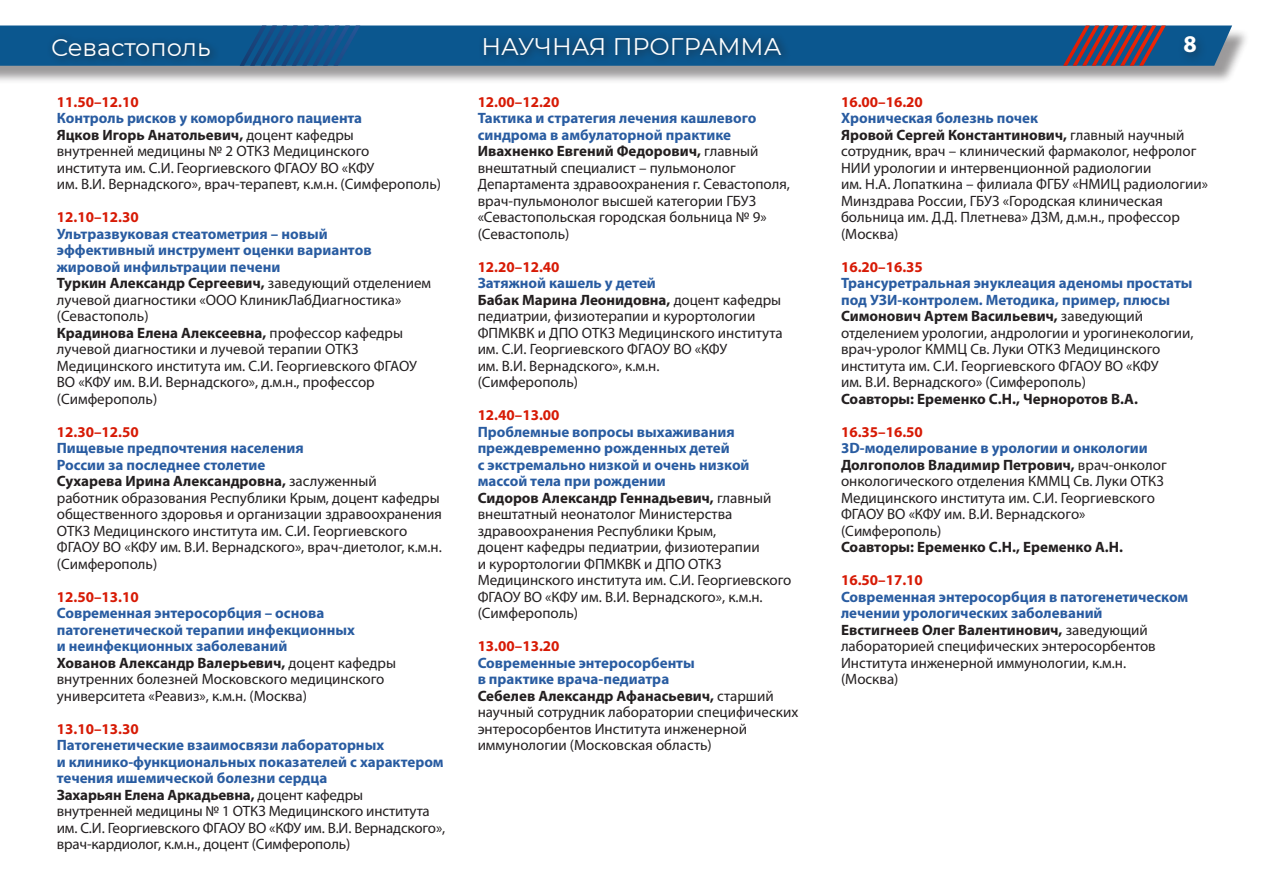
<style>
.page{position:relative;width:1263px;height:893px;background:#fff}
.page>*{position:absolute;margin:0;border:0;box-sizing:border-box;transform-origin:0 0}
.t1{font:24px "Montserrat";color:#fff}
.t2{font:700 24px "Myriad Pro";color:#fff}
.t3{font:15px/16.5px "Myriad Pro";color:#231f20}
.t4{font:700 15px/16.5px "Myriad Pro";color:#295ca1}
.t5{font:700 15px "Myriad Pro";color:#d71a05}
.t6{font:700 15px "Myriad Pro";color:#231f20}
.s1{font-weight:700;color:#295ca1}
.s2{font-weight:700}
.s3{color:#231f20}
.s4{font-weight:400;color:#231f20}
</style>
<div class="page">
<div style="left:0;top:28px;width:1250px;height:56px;background:#231f20;opacity:.45"></div>
<div style="left:0;top:26px;width:1232px;height:40px;background:#0b578f"></div>
<svg style="left:240px;top:26px;width:120px;height:40px;background:#12518a"></svg>
<div style="left:478px;top:31px;width:313px;height:33px;background:#231f20;opacity:.75"></div>
<div style="left:1177px;top:30px;width:31px;height:36px;background:#231f20;opacity:.45"></div>
<svg style="left:1063px;top:26px;width:103px;height:40px;background:#57445e"></svg>
<div style="left:47px;top:33px;width:173px;height:33px;background:#231f20;opacity:.75"></div>
<h1 class="t1" style="left:51px;top:31px;width:161px">Севастополь</h1>
<h1 class="t1" style="left:481px;top:29px;width:302px">НАУЧНАЯ ПРОГРАММА</h1>
<h1 class="t2" style="left:1183px;top:28px;width:15px">8</h1>
<p class="t5" style="left:57px;top:92px;width:83px">11.50–12.10</p>
<p class="t3" style="left:57px;top:110px;width:386px"><span class="s1">Контроль рисков у коморбидного пациента<br></span><span class="s2">Яцков Игорь Анатольевич,</span> доцент кафедры<br>внутренней медицины № 2 ОТКЗ Медицинского<br>института им. С.И. Георгиевского ФГАОУ ВО «КФУ<br>им. В.И. Вернадского», врач-терапевт, к.м.н. (Симферополь)</p>
<p class="t5" style="left:57px;top:208px;width:83px">12.10–12.30</p>
<p class="t3" style="left:57px;top:225px;width:376px"><span class="s1">Ультразвуковая стеатометрия – новый<br>эффективный инструмент оценки вариантов жировой инфильтрации печени<br></span><span class="s2">Туркин Александр Сергеевич,</span> заведующий отделением лучевой диагностики «ООО КлиникЛабДиагностика» (Севастополь)<br><span class="s2">Крадинова Елена Алексеевна,</span> профессор кафедры лучевой диагностики и лучевой терапии ОТКЗ Медицинского института им. С.И. Георгиевского ФГАОУ ВО «КФУ им. В.И. Вернадского», д.м.н., профессор (Симферополь)</p>
<p class="t5" style="left:57px;top:422px;width:83px">12.30–12.50</p>
<p class="t3" style="left:57px;top:440px;width:387px"><span class="s1">Пищевые предпочтения населения<br>России за последнее столетие<br></span><span class="s2">Сухарева Ирина Александровна,</span> заслуженный работник образования Республики Крым, доцент кафедры общественного здоровья и организации здравоохранения ОТКЗ Медицинского института им. С.И. Георгиевского ФГАОУ ВО «КФУ им. В.И. Вернадского», врач-диетолог, к.м.н. (Симферополь)</p>
<p class="t5" style="left:57px;top:587px;width:83px">12.50–13.10</p>
<p class="t4" style="left:57px;top:605px;width:341px">Современная энтеросорбция – основа патогенетической терапии инфекционных<br>и неинфекционных заболеваний<br><span class="s3">Хованов Александр Валерьевич,</span> <span class="s4">доцент кафедры внутренних болезней Московского медицинского университета «Реавиз», к.м.н. (Москва)</span></p>
<p class="t5" style="left:57px;top:719px;width:83px">13.10–13.30</p>
<p class="t3" style="left:57px;top:737px;width:390px"><span class="s1">Патогенетические взаимосвязи лабораторных<br>и клинико-функциональных показателей с характером течения ишемической болезни сердца<br></span><span class="s2">Захарьян Елена Аркадьевна,</span> доцент кафедры<br>внутренней медицины № 1 ОТКЗ Медицинского института им. С.И. Георгиевского ФГАОУ ВО «КФУ им. В.И. Вернадского», врач-кардиолог, к.м.н., доцент (Симферополь)</p>
<p class="t5" style="left:478px;top:92px;width:83px">12.00–12.20</p>
<p class="t3" style="left:478px;top:110px;width:314px"><span class="s1">Тактика и стратегия лечения кашлевого синдрома в амбулаторной практике </span><span class="s2">Ивахненко Евгений Федорович,</span> главный внештатный специалист – пульмонолог Департамента здравоохранения г. Севастополя, врач-пульмонолог высшей категории ГБУЗ «Севастопольская городская больница № 9» (Севастополь)</p>
<p class="t5" style="left:478px;top:257px;width:83px">12.20–12.40</p>
<p class="t3" style="left:478px;top:275px;width:306px"><span class="s1">Затяжной кашель у детей<br></span><span class="s2">Бабак Марина Леонидовна,</span> доцент кафедры педиатрии, физиотерапии и курортологии<br>ФПМКВК и ДПО ОТКЗ Медицинского института им. С.И. Георгиевского ФГАОУ ВО «КФУ<br>им. В.И. Вернадского», к.м.н.<br>(Симферополь)</p>
<p class="t5" style="left:478px;top:406px;width:83px">12.40–13.00</p>
<p class="t3" style="left:478px;top:423px;width:315px"><span class="s1">Проблемные вопросы выхаживания преждевременно рожденных детей<br>с экстремально низкой и очень низкой массой тела при рождении<br></span><span class="s2">Сидоров Александр Геннадьевич,</span> главный внештатный неонатолог Министерства здравоохранения Республики Крым,<br>доцент кафедры педиатрии, физиотерапии<br>и курортологии ФПМКВК и ДПО ОТКЗ Медицинского института им. С.И. Георгиевского ФГАОУ ВО «КФУ им. В.И. Вернадского», к.м.н. (Симферополь)</p>
<p class="t5" style="left:478px;top:637px;width:83px">13.00–13.20</p>
<p class="t3" style="left:478px;top:654px;width:322px"><span class="s1">Современные энтеросорбенты<br>в практике врача-педиатра<br></span><span class="s2">Себелев Александр Афанасьевич,</span> старший научный сотрудник лаборатории специфических энтеросорбентов Института инженерной иммунологии (Московская область)</p>
<p class="t5" style="left:841px;top:92px;width:83px">16.00–16.20</p>
<p class="t3" style="left:841px;top:110px;width:369px"><span class="s1">Хроническая болезнь почек<br></span><span class="s2">Яровой Сергей Константинович,</span> главный научный сотрудник, врач – клинический фармаколог, нефролог НИИ урологии и интервенционной радиологии<br>им. Н.А. Лопаткина – филиала ФГБУ «НМИЦ радиологии» Минздрава России, ГБУЗ «Городская клиническая больница им. Д.Д. Плетнева» ДЗМ, д.м.н., профессор (Москва)</p>
<p class="t5" style="left:841px;top:257px;width:83px">16.20–16.35</p>
<p class="t3" style="left:841px;top:275px;width:354px"><span class="s1">Трансуретральная энуклеация аденомы простаты под УЗИ-контролем. Методика, пример, плюсы </span><span class="s2">Симонович Артем Васильевич,</span> заведующий отделением урологии, андрологии и урогинекологии, врач-уролог КММЦ Св. Луки ОТКЗ Медицинского института им. С.И. Георгиевского ФГАОУ ВО «КФУ<br>им. В.И. Вернадского» (Симферополь)</p>
<p class="t6" style="left:841px;top:389px;width:298px">Соавторы: Еременко С.Н., Черноротов В.А.</p>
<p class="t5" style="left:841px;top:422px;width:83px">16.35–16.50</p>
<p class="t3" style="left:841px;top:440px;width:327px"><span class="s1">3D-моделирование в урологии и онкологии </span><span class="s2">Долгополов Владимир Петрович,</span> врач-онколог онкологического отделения КММЦ Св. Луки ОТКЗ Медицинского института им. С.И. Георгиевского ФГАОУ ВО «КФУ им. В.И. Вернадского» (Симферополь)</p>
<p class="t6" style="left:841px;top:538px;width:284px">Соавторы: Еременко С.Н., Еременко А.Н.</p>
<p class="t5" style="left:841px;top:571px;width:83px">16.50–17.10</p>
<p class="t3" style="left:841px;top:588px;width:349px"><span class="s1">Современная энтеросорбция в патогенетическом лечении урологических заболеваний<br></span><span class="s2">Евстигнеев Олег Валентинович,</span> заведующий лабораторией специфических энтеросорбентов Института инженерной иммунологии, к.м.н.<br>(Москва)</p>
</div>
